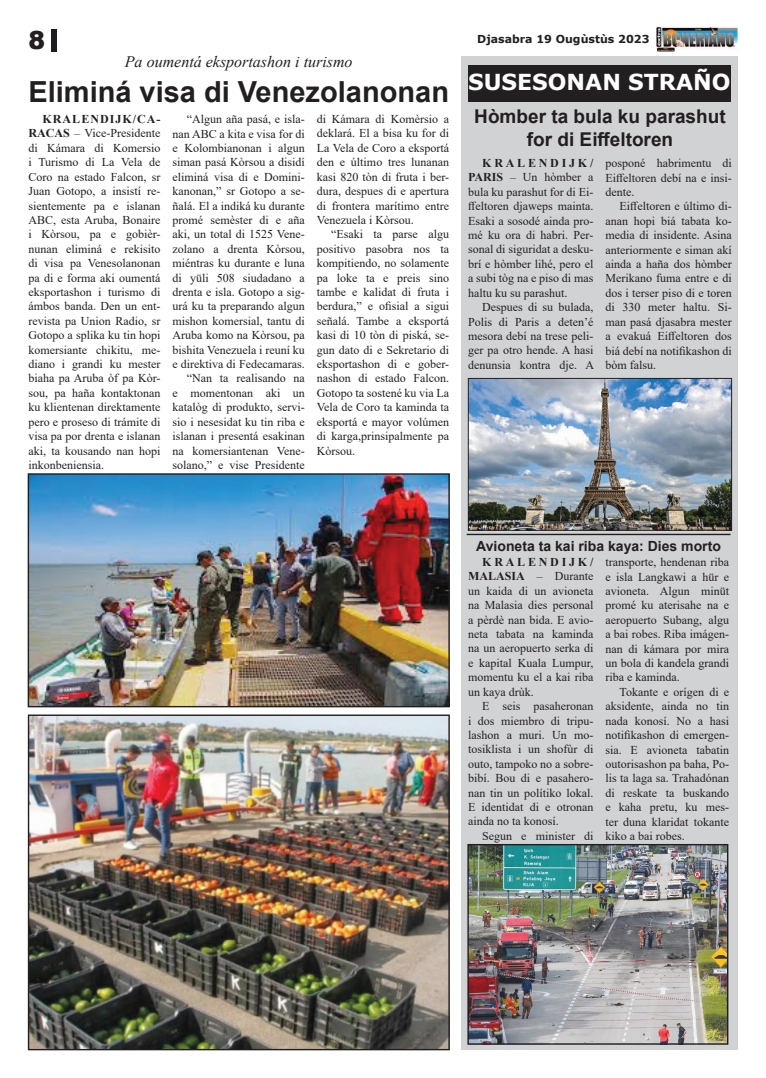
<style>
.page{position:relative;width:766px;height:1078px;background:#fff}
.page>*{position:absolute;margin:0;border:0;box-sizing:border-box;transform-origin:0 0}
.t1{font:700 29px "Arial";color:#231f20}
.t2{font:900 25px "Arial";color:#231f20}
.t3{font:700 22px "Verdana";color:#fff}
.t4{font:700 19px/22.8px "Arial";color:#231f20;text-align:center}
.t5{font:italic 16px "Times New Roman";color:#231f20}
.t6{font:700 14px "Arial";color:#231f20}
.t7{font:12px/14.4px "Times New Roman";color:#231f20;text-align:justify}
.t8{font:700 11px "Verdana";color:#231f20}
.s1{font-weight:700}
</style>
<div class="page">
<div style="left:461px;top:56px;width:276px;height:993px;background:#d1d2d4"></div>
<img style="left:656px;top:27px;width:81px;height:25px">
<div style="left:51px;top:29px;width:6px;height:22px;background:#1c1d22"></div>
<div style="left:468px;top:65px;width:262px;height:37px;background:#231f20"></div>
<img style="left:470px;top:380px;width:259px;height:148px">
<div style="left:468px;top:378px;width:263px;height:152px;border:1px solid #231f20"></div>
<hr style="left:466px;top:533px;width:264px;height:2px;background:#231f20">
<img style="left:469px;top:845px;width:257px;height:197px">
<div style="left:467px;top:843px;width:261px;height:201px;border:1px solid #231f20"></div>
<img style="left:30px;top:475px;width:417px;height:230px">
<div style="left:28px;top:473px;width:421px;height:234px;border:1px solid #231f20"></div>
<img style="left:30px;top:716px;width:417px;height:332px">
<div style="left:28px;top:714px;width:421px;height:336px;border:1px solid #231f20"></div>
<h2 class="t2" style="left:28px;top:22px;width:18px">8</h2>
<p class="t8" style="left:477px;top:32px;width:174px">Djasabra 19 Ougùstùs 2023</p>
<h3 class="t3" style="left:468px;top:67px;width:264px">SUSESONAN STRAÑO</h3>
<h3 class="t5" style="left:125px;top:51px;width:229px">Pa oumentá eksportashon i turismo</h3>
<h1 class="t1" style="left:28px;top:71px;width:422px">Eliminá visa di Venezolanonan</h1>
<p class="t7" style="left:172px;top:111px;width:134px;text-align:right">“Algun aña pasá, e isla&shy;nan ABC a kita e visa for di e Kolombianonan i algun siman pasá Kòrsou a disidí eliminá visa di e Domini&shy;kanonan,” sr Gotopo a se&shy;ñalá. El a indiká ku durante promé semèster di e aña aki, un total di 1525 Vene&shy;zolano a drenta Kòrsou, miéntras ku durante e luna di yüli 508 siudadano a drenta e isla. Gotopo a sig&shy;urá ku ta preparando algun mishon komersial, tantu di<br>Aruba komo na Kòrsou, pa bishita Venezuela i reuní ku e direktiva di Fedecamaras. “Nan ta realisando na<br>e momentonan aki un katalòg di produkto, servi&shy;sio i nesesidat ku tin riba e islanan i presentá esakinan na komersiantenan Vene&shy;solano,” e vise Presidente</p>
<p class="t7" style="left:317px;top:111px;width:134px">di Kámara di Komèrsio a deklará. El a bisa ku for di La Vela de Coro a eksportá den e último tres lunanan kasi 820 tòn di fruta i ber&shy;dura, despues di e apertura di frontera marítimo entre Venezuela i Kòrsou.</p>
<h3 class="t4" style="left:474px;top:105px;width:253px">Hòmber ta bula ku parashut for di Eiffeltoren</h3>
<p class="t7" style="left:605px;top:155px;width:128px">posponé habrimentu di Eiffeltoren debí na e insi&shy;dente.</p>
<p class="t7" style="left:605px;top:199px;width:128px;text-indent:14px">Eiffeltoren e último di&shy;anan hopi biá tabata ko&shy;media di insidente. Asina anteriormente e siman akí ainda a haña dos hòmber Merikano fuma entre e di dos i terser piso di e toren di 330 meter haltu. Si&shy;man pasá djasabra mester a evakuá Eiffeltoren dos biá debí na notifikashon di bòm falsu.</p>
<p class="t7" style="left:28px;top:111px;width:134px;text-indent:14px"><span class="s1">KRALENDIJK/CA-RACAS</span> – Vice-Presidente di Kámara di Komersio i Turismo di La Vela de Coro na estado Falcon, sr Juan Gotopo, a insistí re&shy;sientemente pa e islanan ABC, esta Aruba, Bonaire i Kòrsou, pa e gobièr&shy;nunan eliminá e rekisito di visa pa Venesolanonan pa di e forma aki oumentá eksportashon i turismo di ámbos banda. Den un ent&shy;revista pa Union Radio, sr Gotopo a splika ku tin hopi komersiante chikitu, me&shy;diano i grandi ku mester biaha pa Aruba òf pa Kòr&shy;sou, pa haña kontaktonan ku klientenan direktamente pero e proseso di trámite di visa pa por drenta e islanan aki, ta kousando nan hopi inkonbeniensia.</p>
<p class="t7" style="left:468px;top:155px;width:127px;text-indent:14px"><span class="s1">KRALENDIJK/ PARIS</span> – Un hòmber a bula ku parashut for di Ei&shy;ffeltoren djaweps mainta.<br>Esaki a sosodé ainda pro&shy;mé ku ora di habri. Per&shy;sonal di siguridat a desku&shy;brí e hòmber lihé, pero el a subi tòg na e piso di mas haltu ku su parashut.</p>
<p class="t7" style="left:468px;top:299px;width:127px;text-indent:14px">Despues di su bulada, Polis di Paris a deten’é mesora debí na trese peli&shy;ger pa otro hende. A hasi denunsia kontra dje. A</p>
<p class="t7" style="left:317px;top:227px;width:134px;text-indent:14px">“Esaki ta parse algu positivo pasobra nos ta kompitiendo, no solamente pa loke ta e preis sino tambe e kalidat di fruta i berdura,” e ofisial a sigui señalá. Tambe a eksportá kasi di 10 tòn di piská, se&shy;gun dato di e Sekretario di eksportashon di e gober&shy;nashon di estado Falcon.<br>Gotopo ta sostené ku via La Vela de Coro ta kaminda ta eksportá e mayor volúmen di karga,prinsipalmente pa Kòrsou.</p>
<p class="t6" style="left:476px;top:536px;width:246px">Avioneta ta kai riba kaya: Dies morto</p>
<p class="t7" style="left:605px;top:554px;width:125px">transporte, hendenan riba e isla Langkawi a hür e avioneta. Algun minüt promé ku aterisahe na e aeropuerto Subang, algu a bai robes. Riba imágen&shy;nan di kámara por mira un bola di kandela grandi riba e kaminda.</p>
<p class="t7" style="left:605px;top:684px;width:125px;text-indent:14px">Tokante e orígen di e aksidente, ainda no tin nada konosí. No a hasi notifikashon di emergen&shy;sia. E avioneta tabatin outorisashon pa baha, Po&shy;lis ta laga sa. Trahadónan di reskate ta buskando e kaha pretu, ku mes&shy;ter duna klaridat tokante kiko a bai robes.</p>
<p class="t7" style="left:468px;top:554px;width:127px;text-indent:14px"><span class="s1">KRALENDIJK/ MALASIA</span> – Durante un kaida di un avioneta na Malasia dies personal a pèrdè nan bida. E avio&shy;neta tabata na kaminda na un aeropuerto serka di e kapital Kuala Lumpur, momentu ku el a kai riba un kaya drùk.</p>
<p class="t7" style="left:468px;top:698px;width:127px;text-indent:14px">E seis pasaheronan i dos miembro di tripu&shy;lashon a muri. Un mo&shy;tosiklista i un shofùr di outo, tampoko no a sobre&shy;bibí. Bou di e pasahero&shy;nan tin un polítiko lokal.<br>E identidat di e otronan ainda no ta konosí.</p>
<p class="t7" style="left:482px;top:828px;width:112px">Segun e minister di</p>
</div>
